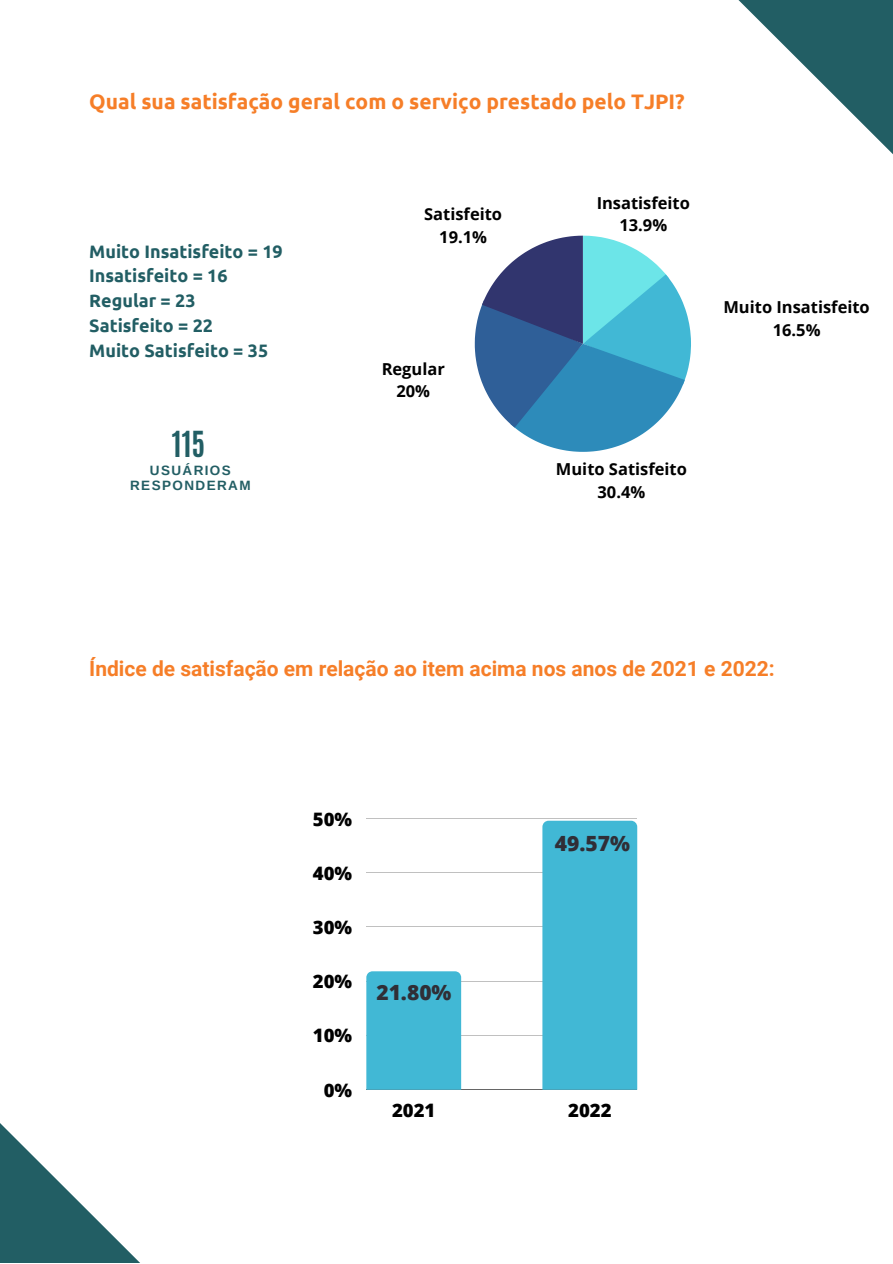
<style>
.page{position:relative;width:893px;height:1264px;background:#fff}
.page>*{position:absolute;margin:0;border:0;box-sizing:border-box;transform-origin:0 0}
.t1{font:700 30px "Antonio";color:#225e64}
.t2{font:700 21px "Roboto";color:#f67e28}
.t3{font:700 21px "Ubuntu";color:#f67e28}
.t4{font:800 21px "Open Sans";color:#302e36}
.t5{font:800 18.6px "Open Sans";color:#000}
.t6{font:700 18px/24.8px "Ubuntu";color:#225e64}
.t7{font:700 16.5px/22.8px "Open Sans";color:#000;text-align:center}
.t8{font:700 13.5px/14.5px "Arimo";letter-spacing:.105em;color:#225e64;text-align:center}
</style>
<div class="page">
<svg style="left:586px;top:0;width:306px;height:236px"></svg>
<svg style="left:0;top:1123px;width:139px;height:139px"></svg>
<svg style="left:475px;top:236px;width:216px;height:216px"></svg>
<hr style="left:366px;top:818px;width:271px;height:1px;background:#000">
<hr style="left:366px;top:872px;width:271px;height:1px;background:#000">
<hr style="left:366px;top:926px;width:271px;height:1px;background:#000">
<hr style="left:366px;top:980px;width:271px;height:1px;background:#000">
<hr style="left:366px;top:1035px;width:271px;height:1px;background:#000">
<hr style="left:366px;top:1089px;width:271px;height:1px;background:#000">
<div style="left:366px;top:971px;width:95px;height:118px;background:#41b8d5"></div>
<div style="left:542px;top:820px;width:95px;height:269px;background:#41b8d5"></div>
<p class="t3" style="left:89px;top:89px;width:597px">Qual sua satisfação geral com o serviço prestado pelo TJPI?</p>
<p class="t6" style="left:89px;top:239px;width:195px">Muito Insatisfeito = 19<br>Insatisfeito = 16<br>Regular = 23<br>Satisfeito = 22<br>Muito Satisfeito = 35</p>
<p class="t7" style="left:424px;top:202px;width:79px">Satisfeito<br>19.1%</p>
<p class="t7" style="left:381px;top:357px;width:65px">Regular<br>20%</p>
<p class="t7" style="left:596px;top:191px;width:95px">Insatisfeito<br>13.9%</p>
<h1 class="t1" style="left:172px;top:423px;width:35px">115</h1>
<p class="t8" style="left:130px;top:463px;width:122px">USUÁRIOS<br>RESPONDERAM</p>
<p class="t7" style="left:556px;top:457px;width:132px">Muito Satisfeito<br>30.4%</p>
<p class="t7" style="left:723px;top:295px;width:148px">Muito Insatisfeito<br>16.5%</p>
<p class="t2" style="left:89px;top:656px;width:687px">Índice de satisfação em relação ao item acima nos anos de 2021 e 2022:</p>
<p class="t5" style="left:313px;top:805px;width:41px">50%</p>
<p class="t5" style="left:313px;top:860px;width:41px">40%</p>
<p class="t5" style="left:313px;top:914px;width:41px">30%</p>
<p class="t5" style="left:313px;top:968px;width:41px">20%</p>
<p class="t5" style="left:313px;top:1022px;width:41px">10%</p>
<p class="t5" style="left:324px;top:1076px;width:30px">0%</p>
<p class="t4" style="left:376px;top:977px;width:77px">21.80%</p>
<p class="t4" style="left:555px;top:828px;width:77px">49.57%</p>
<p class="t5" style="left:392px;top:1097px;width:45px">2021</p>
<p class="t5" style="left:568px;top:1097px;width:45px">2022</p>
</div>
